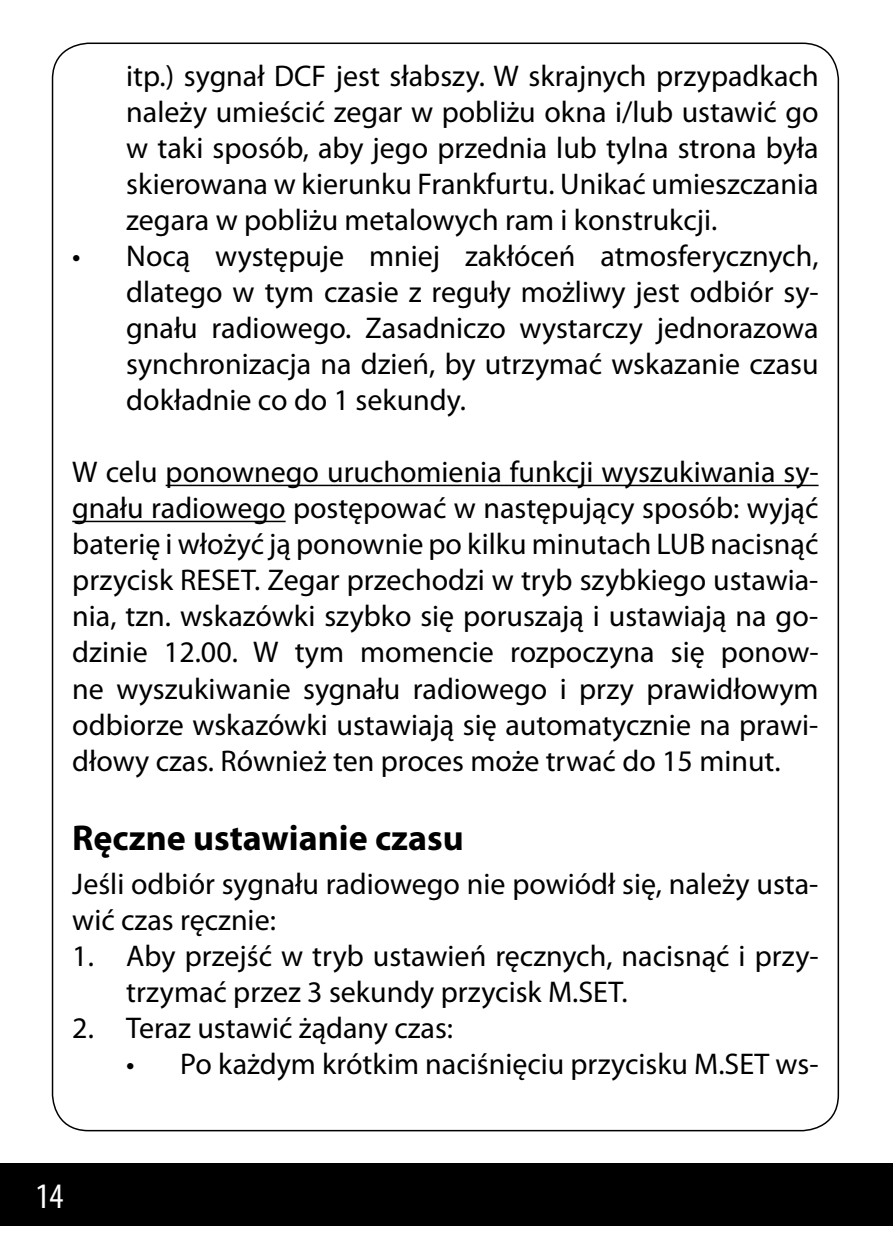
<style>
.page{position:relative;width:893px;height:1259px;background:#fff}
.page>*{position:absolute;margin:0;border:0;box-sizing:border-box;transform-origin:0 0}
.t1{font:700 36px "Myriad Pro";color:#000}
.t2{font:condensed 36px "Myriad Pro";color:#fff}
.t3{font:30px/36px "Myriad Pro";color:#000;text-align:justify}
</style>
<div class="page">
<div style="left:0;top:1163px;width:893px;height:62px;background:#000"></div>
<hr style="left:166px;top:485px;width:653px;height:1px;background:#000">
<hr style="left:72px;top:521px;width:214px;height:1px;background:#000">
<p class="t3" style="left:126px;top:59px;width:694px">itp.) sygnał DCF jest słabszy. W skrajnych przypadkach należy umieścić zegar w pobliżu okna i/lub ustawić go w taki sposób, aby jego przednia lub tylna strona była skierowana w kierunku Frankfurtu. Unikać umieszczania zegara w pobliżu metalowych ram i konstrukcji.</p>
<p class="t3" style="left:126px;top:239px;width:694px;text-indent:-54px">• Nocą występuje mniej zakłóceń atmosferycznych, dlatego w tym czasie z reguły możliwy jest odbiór sy&shy;gnału radiowego. Zasadniczo wystarczy jednorazowa synchronizacja na dzień, by utrzymać wskazanie czasu dokładnie co do 1 sekundy.</p>
<p class="t3" style="left:72px;top:455px;width:748px">W celu ponownego uruchomienia funkcji wyszukiwania sy&shy;gnału radiowego postępować w następujący sposób: wyjąć baterię i włożyć ją ponownie po kilku minutach LUB nacisnąć przycisk RESET. Zegar przechodzi w tryb szybkiego ustawia&shy;nia, tzn. wskazówki szybko się poruszają i ustawiają na go&shy;dzinie 12.00. W tym momencie rozpoczyna się ponow&shy;ne wyszukiwanie sygnału radiowego i przy prawidłowym odbiorze wskazówki ustawiają się automatycznie na prawi&shy;dłowy czas. Również ten proces może trwać do 15 minut.</p>
<p class="t1" style="left:72px;top:817px;width:393px">Ręczne ustawianie czasu</p>
<p class="t3" style="left:72px;top:867px;width:748px">Jeśli odbiór sygnału radiowego nie powiódł się, należy usta&shy;wić czas ręcznie:</p>
<p class="t3" style="left:126px;top:939px;width:694px;text-indent:-54px">1. Aby przejść w tryb ustawień ręcznych, nacisnąć i przy&shy;trzymać przez 3 sekundy przycisk M.SET.</p>
<p class="t3" style="left:72px;top:1011px;width:382px">2. Teraz ustawić żądany czas:</p>
<p class="t3" style="left:126px;top:1047px;width:694px">• Po każdym krótkim naciśnięciu przycisku M.SET ws-</p>
<p class="t2" style="left:36px;top:1174px;width:29px">14</p>
</div>
